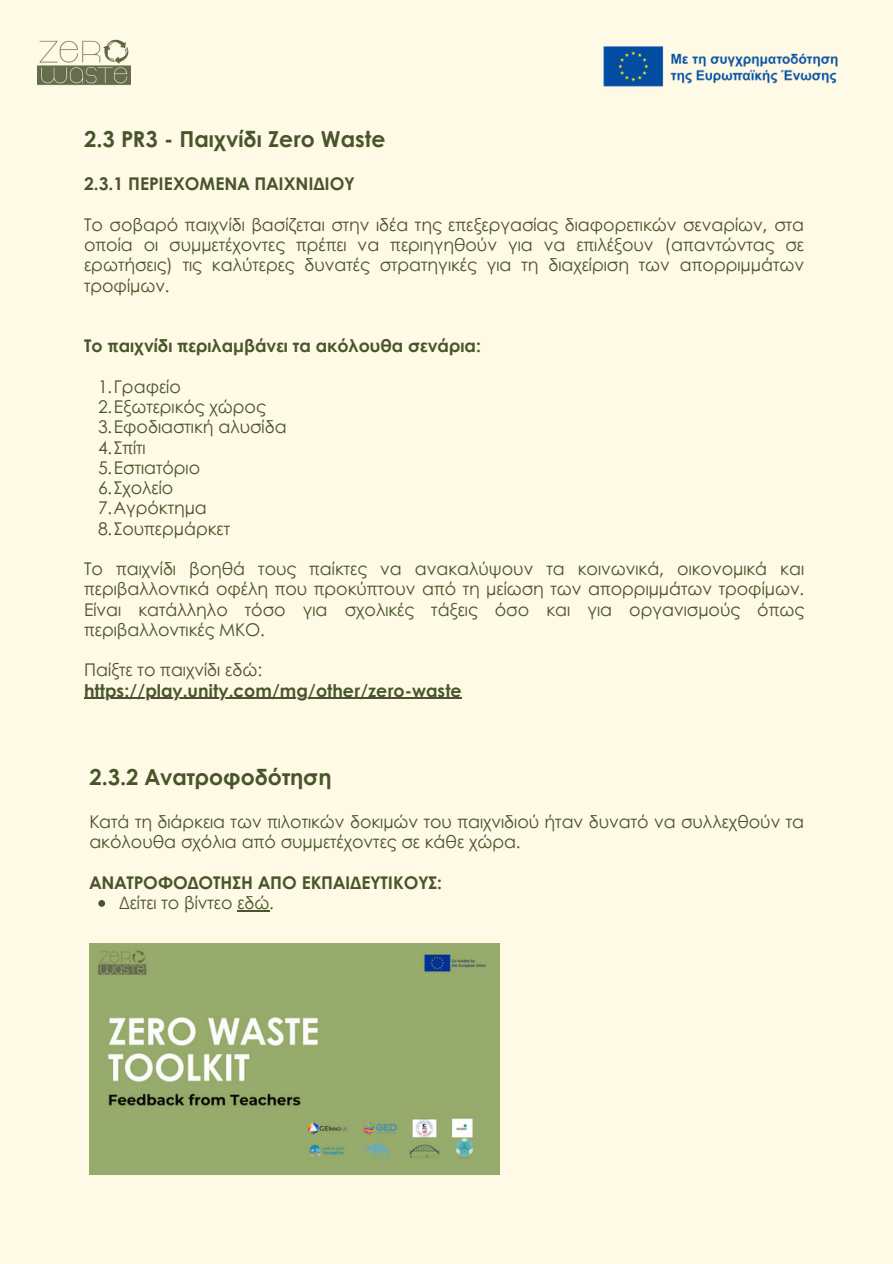
<style>
.page{position:relative;width:893px;height:1264px;background:#fff}
.page>*{position:absolute;margin:0;border:0;box-sizing:border-box;transform-origin:0 0}
.t1{font:700 22.05px "Century Gothic";color:#48552c}
.t2{font:17.55px/20.2px "Century Gothic";color:#48552c;text-align:justify}
.t3{font:700 17.55px "Century Gothic";color:#48552c}
</style>
<div class="page">
<div style="left:0;top:0;width:892px;height:1263px;background:#fffae5"></div>
<img style="left:38px;top:39px;width:92px;height:46px">
<img style="left:89px;top:943px;width:410px;height:231px">
<hr style="left:84px;top:698px;width:377px;height:1px;background:#48552c">
<svg style="left:98px;top:900px;width:7px;height:6px"></svg>
<hr style="left:237px;top:910px;width:32px;height:1px;background:#48552c">
<img style="left:602px;top:45px;width:236px;height:43px">
<p class="t1" style="left:84px;top:123px;width:303px">2.3 PR3 - Παιχνίδι Zero Waste</p>
<p class="t3" style="left:84px;top:170px;width:272px">2.3.1 ΠΕΡΙΕΧΟΜΕΝΑ ΠΑΙΧΝΙΔΙΟΥ</p>
<p class="t2" style="left:84px;top:213px;width:721px">Το σοβαρό παιχνίδι βασίζεται στην ιδέα της επεξεργασίας διαφορετικών σεναρίων, στα οποία οι συμμετέχοντες πρέπει να περιηγηθούν για να επιλέξουν (απαντώντας σε ερωτήσεις) τις καλύτερες δυνατές στρατηγικές για τη διαχείριση των απορριμμάτων τροφίμων.</p>
<p class="t3" style="left:84px;top:332px;width:398px">Το παιχνίδι περιλαμβάνει τα ακόλουθα σενάρια:</p>
<p class="t2" style="left:98px;top:375px;width:84px">1.Γραφείο</p>
<p class="t2" style="left:98px;top:396px;width:169px">2.Εξωτερικός χώρος</p>
<p class="t2" style="left:98px;top:416px;width:190px">3.Εφοδιαστική αλυσίδα</p>
<p class="t2" style="left:98px;top:436px;width:49px">4.Σπίτι</p>
<p class="t2" style="left:98px;top:456px;width:104px">5.Εστιατόριο</p>
<p class="t2" style="left:98px;top:477px;width:77px">6.Σχολείο</p>
<p class="t2" style="left:98px;top:497px;width:110px">7.Αγρόκτημα</p>
<p class="t2" style="left:98px;top:517px;width:134px">8.Σουπερμάρκετ</p>
<p class="t2" style="left:84px;top:558px;width:721px">Το παιχνίδι βοηθά τους παίκτες να ανακαλύψουν τα κοινωνικά, οικονομικά και περιβαλλοντικά οφέλη που προκύπτουν από τη μείωση των απορριμμάτων τροφίμων.<br>Είναι κατάλληλο τόσο για σχολικές τάξεις όσο και για οργανισμούς όπως περιβαλλοντικές ΜΚΟ.</p>
<p class="t2" style="left:84px;top:659px;width:179px">Παίξτε το παιχνίδι εδώ:</p>
<p class="t3" style="left:84px;top:677px;width:379px">https://play.unity.com/mg/other/zero-waste</p>
<p class="t1" style="left:89px;top:760px;width:244px">2.3.2 Ανατροφοδότηση</p>
<p class="t2" style="left:89px;top:810px;width:716px">Κατά τη διάρκεια των πιλοτικών δοκιμών του παιχνιδιού ήταν δυνατό να συλλεχθούν τα ακόλουθα σχόλια από συμμετέχοντες σε κάθε χώρα.</p>
<p class="t3" style="left:89px;top:869px;width:354px">ΑΝΑΤΡΟΦΟΔΟΤΗΣΗ ΑΠΟ ΕΚΠΑΙΔΕΥΤΙΚΟΥΣ:</p>
<p class="t2" style="left:119px;top:891px;width:156px">Δείτει το βίντεο εδώ.</p>
</div>
